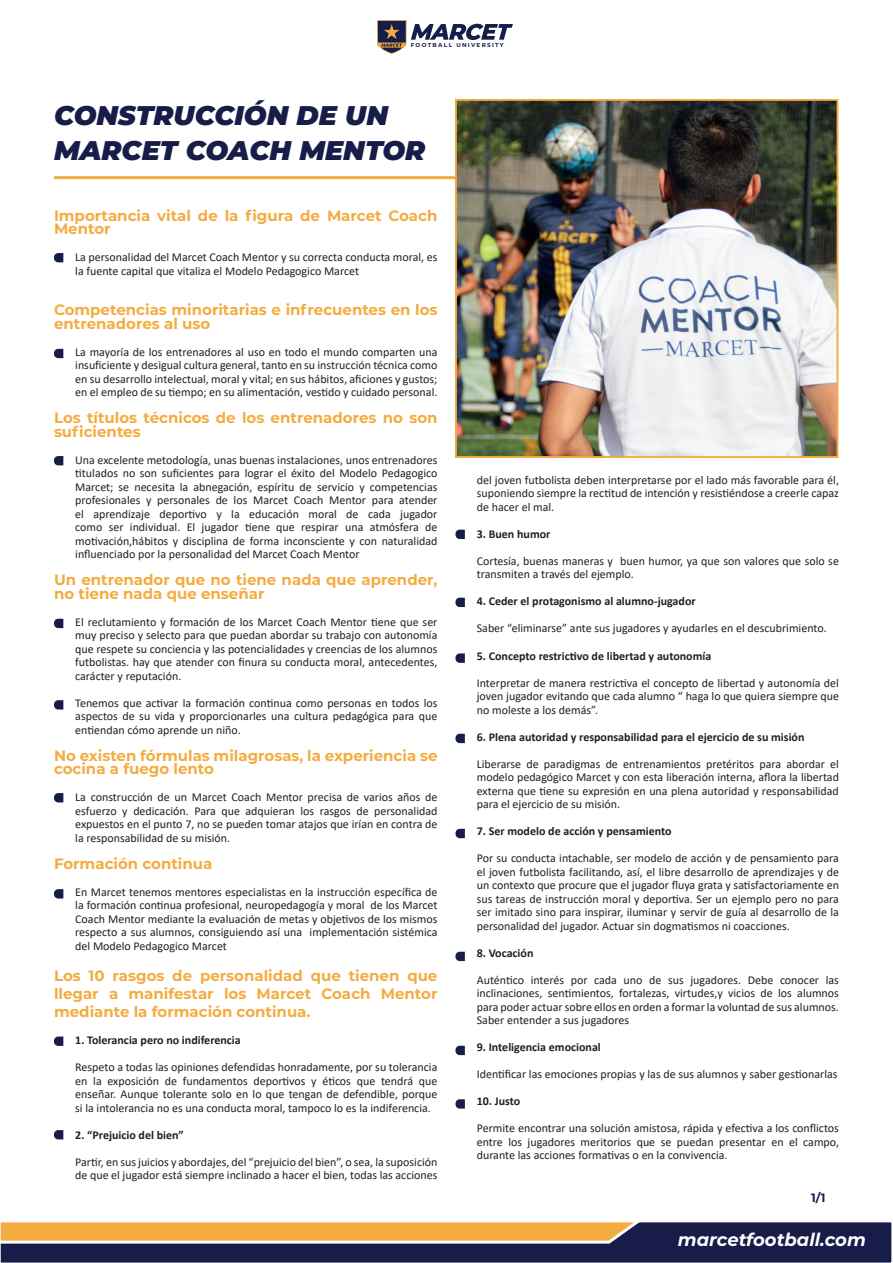
<style>
.page{position:relative;width:893px;height:1263px;background:#fff}
.page>*{position:absolute;margin:0;border:0;box-sizing:border-box;transform-origin:0 0}
.t1{font:italic 900 27px/34.5px "Montserrat";color:#171d48}
.t2{font:italic 700 18px "Montserrat";color:#fff}
.t3{font:700 15px/13.5px "Montserrat";color:#f4ac41}
.t4{font:12px/13.5px "Calibri";color:#231f20;text-align:justify}
.t5{font:700 12px "Calibri";color:#231f20}
.t6{font:700 12px "Montserrat";color:#171d48}
.t7{font:700 5.7px "Montserrat";letter-spacing:.23em;color:#151e48}
</style>
<div class="page">
<svg style="left:0;top:1222px;width:892px;height:41px;background:#6c5953"></svg>
<svg style="left:377px;top:20px;width:136px;height:34px"></svg>
<hr style="left:54px;top:176px;width:785px;height:3px;background:#f4ac41">
<svg style="left:54px;top:349px;width:9px;height:9px"></svg>
<svg style="left:54px;top:253px;width:9px;height:9px"></svg>
<svg style="left:54px;top:456px;width:9px;height:9px"></svg>
<svg style="left:54px;top:619px;width:9px;height:9px"></svg>
<svg style="left:54px;top:700px;width:9px;height:9px"></svg>
<svg style="left:54px;top:793px;width:9px;height:9px"></svg>
<svg style="left:455px;top:598px;width:10px;height:9px"></svg>
<svg style="left:455px;top:653px;width:10px;height:10px"></svg>
<svg style="left:455px;top:734px;width:10px;height:9px"></svg>
<svg style="left:455px;top:829px;width:10px;height:9px"></svg>
<svg style="left:455px;top:952px;width:10px;height:9px"></svg>
<svg style="left:455px;top:1046px;width:10px;height:9px"></svg>
<svg style="left:455px;top:1099px;width:10px;height:9px"></svg>
<svg style="left:455px;top:530px;width:10px;height:9px"></svg>
<svg style="left:54px;top:889px;width:9px;height:9px"></svg>
<svg style="left:54px;top:1036px;width:9px;height:10px"></svg>
<svg style="left:54px;top:1130px;width:9px;height:9px"></svg>
<img style="left:458px;top:102px;width:377px;height:353px">
<div style="left:455px;top:99px;width:383px;height:359px;border:2px solid #f4ac41"></div>
<p class="t7" style="left:411px;top:41px;width:95px">FOOTBALL UNIVERSITY</p>
<p class="t1" style="left:54px;top:97px;width:373px">CONSTRUCCIÓN DE UN<br>MARCET COACH MENTOR</p>
<p class="t3" style="left:54px;top:208px;width:385px">Importancia vital de la figura de Marcet Coach<br>Mentor</p>
<p class="t4" style="left:75px;top:250px;width:364px">La personalidad del Marcet Coach Mentor y su correcta conducta moral, es la fuente capital que vitaliza el Modelo Pedagogico Marcet</p>
<p class="t3" style="left:54px;top:302px;width:385px">Competencias minoritarias e infrecuentes en los entrenadores al uso</p>
<p class="t4" style="left:75px;top:345px;width:364px">La mayoría de los entrenadores al uso en todo el mundo comparten una insuficiente y desigual cultura general, tanto en su instrucción técnica como en su desarrollo intelectual, moral y vital; en sus hábitos, aficiones y gustos; en el empleo de su tiempo; en su alimentación, vestido y cuidado personal.</p>
<p class="t3" style="left:54px;top:410px;width:385px">Los títulos técnicos de los entrenadores no son suficientes</p>
<p class="t4" style="left:75px;top:453px;width:364px">Una excelente metodología, unas buenas instalaciones, unos entrenadores titulados no son suficientes para lograr el éxito del Modelo Pedagogico Marcet; se necesita la abnegación, espíritu de servicio y competencias profesionales y personales de los Marcet Coach Mentor para atender el aprendizaje deportivo y la educación moral de cada jugador como ser individual. El jugador tiene que respirar una atmósfera de motivación,hábitos y disciplina de forma inconsciente y con naturalidad influenciado por la personalidad del Marcet Coach Mentor</p>
<p class="t3" style="left:54px;top:572px;width:385px">Un entrenador que no tiene nada que aprender, no tiene nada que enseñar</p>
<p class="t4" style="left:75px;top:615px;width:364px">El reclutamiento y formación de los Marcet Coach Mentor tiene que ser muy preciso y selecto para que puedan abordar su trabajo con autonomía que respete su conciencia y las potencialidades y creencias de los alumnos futbolistas. hay que atender con finura su conducta moral, antecedentes, carácter y reputación.</p>
<p class="t4" style="left:75px;top:696px;width:364px">Tenemos que activar la formación continua como personas en todos los aspectos de su vida y proporcionarles una cultura pedagógica para que entiendan cómo aprende un niño.</p>
<p class="t3" style="left:54px;top:748px;width:385px">No existen fórmulas milagrosas, la experiencia se cocina a fuego lento</p>
<p class="t4" style="left:75px;top:790px;width:364px">La construcción de un Marcet Coach Mentor precisa de varios años de esfuerzo y dedicación. Para que adquieran los rasgos de personalidad expuestos en el punto 7, no se pueden tomar atajos que irían en contra de la responsabilidad de su misión.</p>
<p class="t3" style="left:54px;top:856px;width:160px">Formación continua</p>
<p class="t4" style="left:75px;top:885px;width:364px">En Marcet tenemos mentores especialistas en la instrucción específica de la formación continua profesional, neuropedagogía y moral de los Marcet Coach Mentor mediante la evaluación de metas y objetivos de los mismos respecto a sus alumnos, consiguiendo así una implementación sistémica del Modelo Pedagogico Marcet</p>
<p class="t3" style="left:54px;top:966px;width:385px;line-height:18px;text-align:justify">Los 10 rasgos de personalidad que tienen que llegar a manifestar los Marcet Coach Mentor mediante la formación continua.</p>
<p class="t5" style="left:75px;top:1032px;width:167px">1. Tolerancia pero no indiferencia</p>
<p class="t4" style="left:75px;top:1060px;width:364px">Respeto a todas las opiniones defendidas honradamente, por su tolerancia en la exposición de fundamentos deportivos y éticos que tendrá que enseñar. Aunque tolerante solo en lo que tengan de defendible, porque si la intolerancia no es una conducta moral, tampoco lo es la indiferencia.</p>
<p class="t5" style="left:75px;top:1126px;width:110px">2. “Prejuicio del bien”</p>
<p class="t4" style="left:75px;top:1155px;width:364px">Partir, en sus juicios y abordajes, del “prejuicio del bien”, o sea, la suposición de que el jugador está siempre inclinado a hacer el bien, todas las acciones</p>
<p class="t4" style="left:477px;top:473px;width:364px">del joven futbolista deben interpretarse por el lado más favorable para él, suponiendo siempre la rectitud de intención y resistiéndose a creerle capaz de hacer el mal.</p>
<p class="t5" style="left:477px;top:525px;width:75px">3. Buen humor</p>
<p class="t4" style="left:477px;top:554px;width:364px">Cortesía, buenas maneras y buen humor, ya que son valores que solo se transmiten a través del ejemplo.</p>
<p class="t5" style="left:477px;top:593px;width:220px">4. Ceder el protagonismo al alumno-jugador</p>
<p class="t4" style="left:477px;top:621px;width:352px">Saber “eliminarse” ante sus jugadores y ayudarles en el descubrimiento.</p>
<p class="t5" style="left:477px;top:647px;width:236px">5. Concepto restrictivo de libertad y autonomía</p>
<p class="t4" style="left:477px;top:675px;width:364px">Interpretar de manera restrictiva el concepto de libertad y autonomía del joven jugador evitando que cada alumno “ haga lo que quiera siempre que no moleste a los demás”.</p>
<p class="t5" style="left:477px;top:728px;width:329px">6. Plena autoridad y responsabilidad para el ejercicio de su misión</p>
<p class="t4" style="left:477px;top:756px;width:364px">Liberarse de paradigmas de entrenamientos pretéritos para abordar el modelo pedagógico Marcet y con esta liberación interna, aflora la libertad externa que tiene su expresión en una plena autoridad y responsabilidad para el ejercicio de su misión.</p>
<p class="t5" style="left:477px;top:822px;width:196px">7. Ser modelo de acción y pensamiento</p>
<p class="t4" style="left:477px;top:851px;width:364px">Por su conducta intachable, ser modelo de acción y de pensamiento para el joven futbolista facilitando, así, el libre desarrollo de aprendizajes y de un contexto que procure que el jugador fluya grata y satisfactoriamente en sus tareas de instrucción moral y deportiva. Ser un ejemplo pero no para ser imitado sino para inspirar, iluminar y servir de guía al desarrollo de la personalidad del jugador. Actuar sin dogmatismos ni coacciones.</p>
<p class="t5" style="left:477px;top:944px;width:58px">8. Vocación</p>
<p class="t4" style="left:477px;top:972px;width:364px">Auténtico interés por cada uno de sus jugadores. Debe conocer las inclinaciones, sentimientos, fortalezas, virtudes,y vicios de los alumnos para poder actuar sobre ellos en orden a formar la voluntad de sus alumnos.<br>Saber entender a sus jugadores</p>
<p class="t5" style="left:477px;top:1038px;width:126px">9. Inteligencia emocional</p>
<p class="t4" style="left:477px;top:1067px;width:362px">Identificar las emociones propias y las de sus alumnos y saber gestionarlas</p>
<p class="t5" style="left:477px;top:1092px;width:45px">10. Justo</p>
<p class="t4" style="left:477px;top:1121px;width:364px">Permite encontrar una solución amistosa, rápida y efectiva a los conflictos entre los jugadores meritorios que se puedan presentar en el campo, durante las acciones formativas o en la convivencia.</p>
<p class="t6" style="left:811px;top:1189px;width:16px">1/1</p>
<h2 class="t2" style="left:678px;top:1226px;width:190px">marcetfootball.com</h2>
</div>
